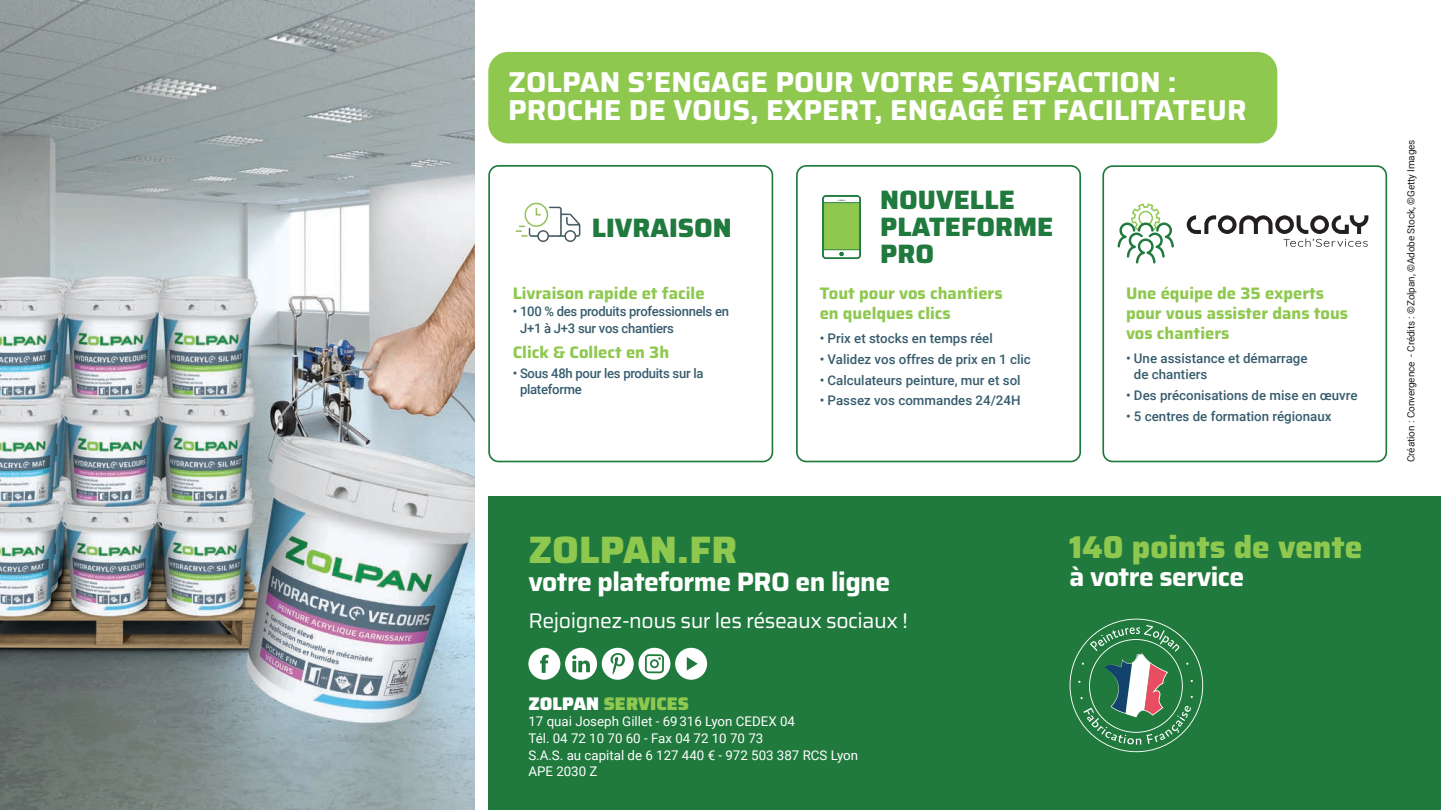
<style>
.page{position:relative;width:1441px;height:810px;background:#fff}
.page>*{position:absolute;margin:0;border:0;box-sizing:border-box;transform-origin:0 0}
.t1{font:800 38.25px "Saira";color:#8fc84f}
.t2{font:800 31.65px "Saira";color:#8fc84f}
.t3{font:700 28.8px/28.8px "Saira";color:#fff}
.t4{font:800 26.7px/27px "Saira";color:#20793d}
.t5{font:700 26.55px "Saira";letter-spacing:-.02em;color:#fff}
.t6{font:21.3px "Saira";letter-spacing:-.02em;color:#fff}
.t7{font:900 18.3px "Saira";color:#8fc84f}
.t8{font:700 16.65px/20px "Saira";color:#8fc84f}
.t9{font:500 13.35px/15.9px "Roboto";color:#375d6e}
.t10{font:13.35px/16.6px "Roboto";color:#fff}
.t11{font:500 13.35px/17px "Roboto";letter-spacing:-.02em;color:#375d6e}
.t12{font:10.05px "Roboto";letter-spacing:-.01em;color:#231f20}
.s1{color:#fff}
</style>
<div class="page">
<div style="left:488px;top:497px;width:952px;height:313px;background:#20793d"></div>
<div style="left:675px;top:648px;width:32px;height:32px;background:#fff;border-radius:50%"></div>
<svg style="left:686px;top:657px;width:11px;height:14px"></svg>
<div style="left:528px;top:648px;width:32px;height:32px;background:#fff;border-radius:50%"></div>
<svg style="left:540px;top:655px;width:8px;height:18px"></svg>
<div style="left:565px;top:648px;width:32px;height:32px;background:#fff;border-radius:50%"></div>
<svg style="left:572px;top:655px;width:18px;height:17px"></svg>
<div style="left:601px;top:648px;width:32px;height:32px;background:#fff;border-radius:50%"></div>
<svg style="left:610px;top:653px;width:15px;height:22px"></svg>
<div style="left:638px;top:648px;width:32px;height:32px;background:#fff;border-radius:50%"></div>
<svg style="left:645px;top:654px;width:19px;height:19px"></svg>
<svg style="left:1069px;top:619px;width:133px;height:133px"></svg>
<img style="left:0;top:0;width:475px;height:810px">
<div style="left:1102px;top:165px;width:284px;height:297px;border:2px solid #20793d;border-radius:9px"></div>
<svg style="left:1186px;top:215px;width:182px;height:32px"></svg>
<svg style="left:1117px;top:203px;width:56px;height:61px"></svg>
<div style="left:796px;top:165px;width:284px;height:297px;border:2px solid #20793d;border-radius:9px"></div>
<div style="left:488px;top:165px;width:285px;height:297px;border:2px solid #20793d;border-radius:9px"></div>
<img style="left:515px;top:202px;width:66px;height:41px">
<div style="left:488px;top:52px;width:789px;height:91px;background:#8fc84f;border-radius:20px"></div>
<img style="left:822px;top:195px;width:38px;height:63px">
<h3 class="t3" style="left:508px;top:67px;width:740px">ZOLPAN S’ENGAGE POUR VOTRE SATISFACTION :<br>PROCHE DE VOUS, EXPERT, ENGAGÉ ET FACILITATEUR</h3>
<h3 class="t4" style="left:591px;top:214px;width:141px">LIVRAISON</h3>
<p class="t8" style="left:512px;top:283px;width:193px">Livraison rapide et facile</p>
<p class="t11" style="left:520px;top:302px;width:210px;text-indent:-7px">• 100 % des produits professionnels en<br>J+1 à J+3 sur vos chantiers</p>
<p class="t8" style="left:512px;top:342px;width:158px">Click &amp; Collect en 3h</p>
<p class="t11" style="left:520px;top:365px;width:185px;line-height:16px;text-indent:-7px">• Sous 48h pour les produits sur la plateforme</p>
<h3 class="t4" style="left:880px;top:186px;width:175px">NOUVELLE<br>PLATEFORME<br>PRO</h3>
<p class="t8" style="left:819px;top:283px;width:184px">Tout pour vos chantiers en quelques clics</p>
<p class="t9" style="left:819px;top:330px;width:175px">• Prix et stocks en temps réel</p>
<p class="t9" style="left:819px;top:351px;width:212px">• Validez vos offres de prix en 1 clic</p>
<p class="t9" style="left:819px;top:372px;width:202px">• Calculateurs peinture, mur et sol</p>
<p class="t9" style="left:819px;top:392px;width:202px">• Passez vos commandes 24/24H</p>
<p class="t8" style="left:1125px;top:283px;width:223px">Une équipe de 35 experts pour vous assister dans tous vos chantiers</p>
<p class="t9" style="left:1133px;top:350px;width:175px;text-indent:-8px">• Une assistance et démarrage de chantiers</p>
<p class="t9" style="left:1125px;top:387px;width:233px">• Des préconisations de mise en œuvre</p>
<p class="t9" style="left:1125px;top:407px;width:207px">• 5 centres de formation régionaux</p>
<h1 class="t1" style="left:528px;top:519px;width:210px">ZOLPAN.FR</h1>
<h3 class="t5" style="left:528px;top:561px;width:363px">votre plateforme PRO en ligne</h3>
<h3 class="t6" style="left:528px;top:604px;width:381px">Rejoignez-nous sur les réseaux sociaux !</h3>
<h3 class="t7" style="left:528px;top:689px;width:162px"><span class="s1">ZOLPAN</span> SERVICES</h3>
<p class="t10" style="left:528px;top:713px;width:331px">17 quai Joseph Gillet - 69 316 Lyon CEDEX 04<br>Tél. 04 72 10 70 60 - Fax 04 72 10 70 73<br>S.A.S. au capital de 6 127 440 € - 972 503 387 RCS Lyon APE 2030 Z</p>
<h2 class="t2" style="left:1069px;top:522px;width:294px">140 points de vente</h2>
<h3 class="t5" style="left:1069px;top:556px;width:176px">à votre service</h3>
<p class="t12" style="left:1403px;top:462px;width:324px;rotate:-90deg">Création : Convergence - Crédits : ©Zolpan, ©Adobe Stock, ©Getty Images</p>
</div>
